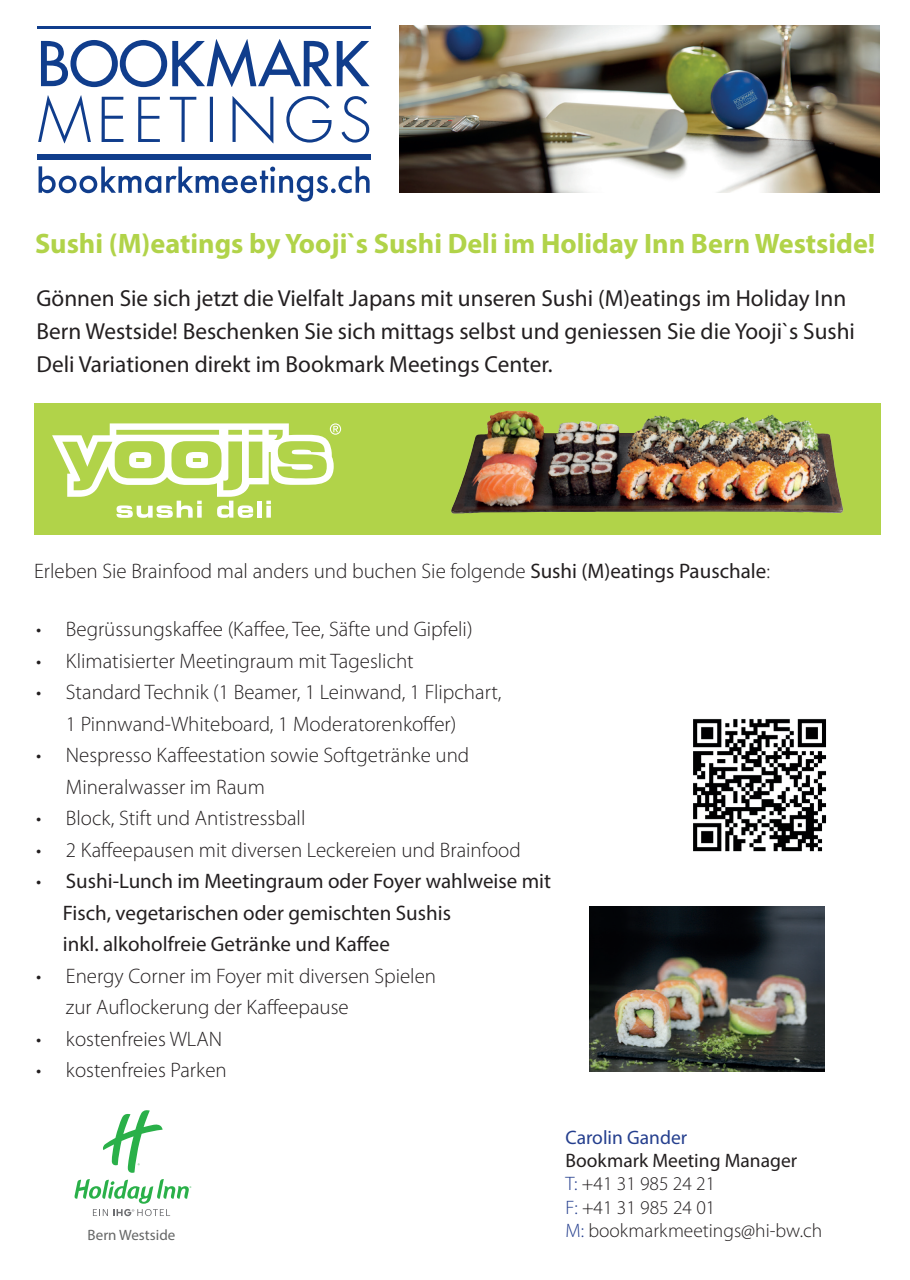
<style>
.page{position:relative;width:910px;height:1280px;background:#fff}
.page>*{position:absolute;margin:0;border:0;box-sizing:border-box;transform-origin:0 0}
.t1{font:700 28.2px "Myriad Pro";color:#b1d349}
.t2{font:23.25px/33px "Myriad Pro";color:#231f20}
.t3{font:300 21px/31.5px "Myriad Pro";color:#231f20}
.t4{font:21px/31.5px "Myriad Pro";color:#231f20}
.t5{font:300 19.5px/23.4px "Myriad Pro";color:#231f20}
.t6{font:19.5px "Myriad Pro";color:#253f8e}
.t7{font:15px "Myriad Pro";color:#656666}
.s1{font-weight:400}
.s2{font-weight:300}
.s3{color:#253f8e}
</style>
<div class="page">
<img style="left:400px;top:26px;width:479px;height:166px">
<div style="left:34px;top:404px;width:846px;height:131px;background:#b1d349"></div>
<img style="left:451px;top:411px;width:393px;height:103px">
<svg style="left:39px;top:166px;width:331px;height:36px"></svg>
<svg style="left:38px;top:39px;width:332px;height:104px"></svg>
<hr style="left:37px;top:27px;width:333px;height:2px;background:#103d8c">
<div style="left:37px;top:154px;width:333px;height:5px;background:#103d8c"></div>
<svg style="left:52px;top:423px;width:289px;height:95px"></svg>
<img style="left:693px;top:719px;width:133px;height:133px">
<img style="left:590px;top:906px;width:235px;height:166px">
<svg style="left:74px;top:1110px;width:117px;height:106px"></svg>
<h1 class="t1" style="left:35px;top:225px;width:842px">Sushi (M)eatings by Yooji`s Sushi Deli im Holiday Inn Bern Westside!</h1>
<p class="t2" style="left:36px;top:281px;width:820px">Gönnen Sie sich jetzt die Vielfalt Japans mit unseren Sushi (M)eatings im Holiday Inn<br>Bern Westside! Beschenken Sie sich mittags selbst und geniessen Sie die Yooji`s Sushi<br>Deli Variationen direkt im Bookmark Meetings Center.</p>
<p class="t3" style="left:34px;top:555px;width:737px">Erleben Sie Brainfood mal anders und buchen Sie folgende <span class="s1">Sushi (M)eatings Pauschale</span>:</p>
<p class="t3" style="left:36px;top:613px;width:438px">• Begrüssungskaffee (Kaffee, Tee, Säfte und Gipfeli)</p>
<p class="t3" style="left:36px;top:645px;width:379px">• Klimatisierter Meetingraum mit Tageslicht</p>
<p class="t3" style="left:66px;top:676px;width:437px;text-indent:-30px">• Standard Technik (1 Beamer, 1 Leinwand, 1 Flipchart,<br>1 Pinnwand-Whiteboard, 1 Moderatorenkoffer)</p>
<p class="t3" style="left:66px;top:739px;width:405px;text-indent:-30px">• Nespresso Kaffeestation sowie Softgetränke und<br>Mineralwasser im Raum</p>
<p class="t3" style="left:36px;top:802px;width:271px">• Block, Stift und Antistressball</p>
<p class="t3" style="left:36px;top:834px;width:486px">• 2 Kaffeepausen mit diversen Leckereien und Brainfood</p>
<p class="t4" style="left:63px;top:865px;width:490px;text-indent:-27px"><span class="s2">•</span> Sushi-Lunch im Meetingraum oder Foyer wahlweise mit<br>Fisch, vegetarischen oder gemischten Sushis<br>inkl. alkoholfreie Getränke und Kaffee</p>
<p class="t3" style="left:66px;top:960px;width:372px;text-indent:-30px">• Energy Corner im Foyer mit diversen Spielen zur Auflockerung der Kaffeepause</p>
<p class="t3" style="left:36px;top:1023px;width:187px">• kostenfreies WLAN</p>
<p class="t3" style="left:36px;top:1054px;width:192px">• kostenfreies Parken</p>
<p class="t7" style="left:88px;top:1226px;width:89px">Bern Westside</p>
<p class="t6" style="left:566px;top:1125px;width:123px">Carolin Gander</p>
<p class="t5" style="left:566px;top:1149px;width:258px"><span class="s1">Bookmark Meeting Manager<br></span><span class="s3">T:</span> +41 31 985 24 21<br><span class="s3">F:</span> +41 31 985 24 01<br><span class="s3">M:</span> bookmarkmeetings@hi-bw.ch</p>
</div>
